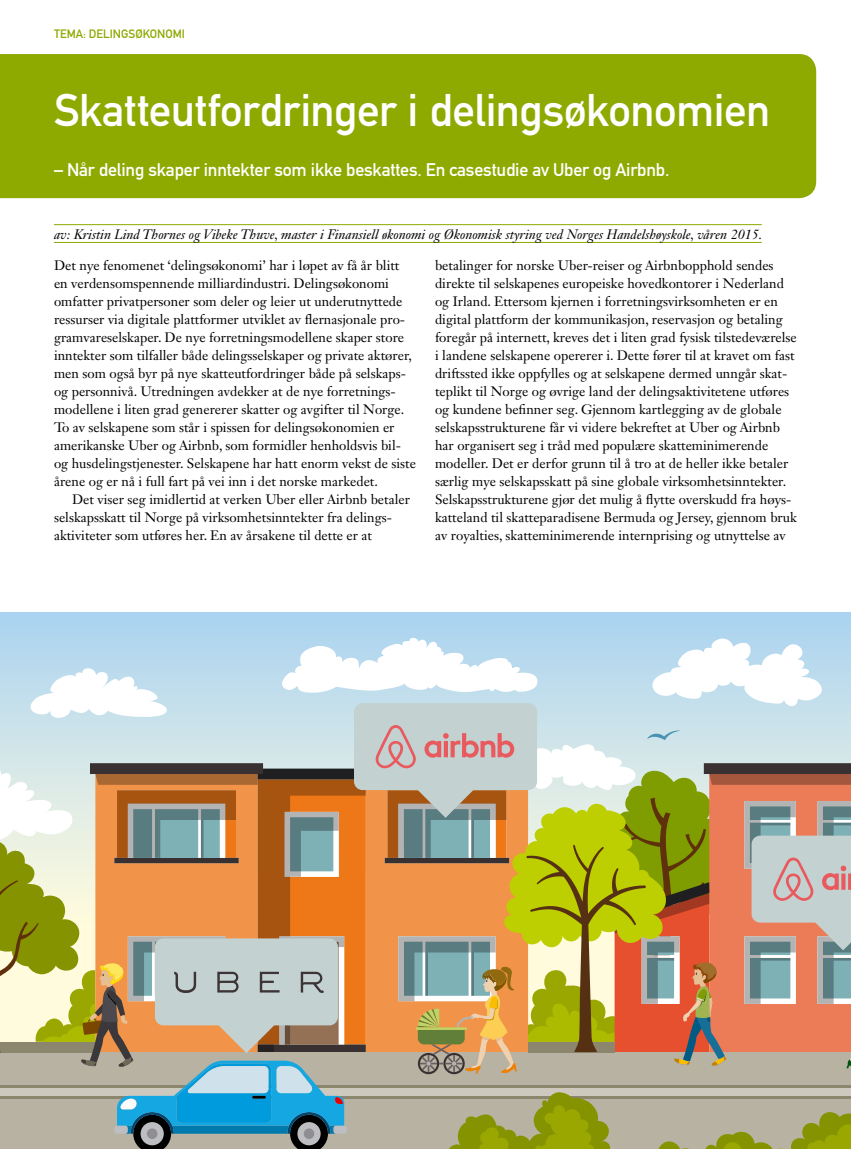
<style>
.page{position:relative;width:851px;height:1149px;background:#fff}
.page>*{position:absolute;margin:0;border:0;box-sizing:border-box;transform-origin:0 0}
.t1{font:45px "DIN Mittelschrift Std";letter-spacing:-.01em;color:#fff}
.t2{font:18px "DIN Mittelschrift Std";letter-spacing:-.01em;color:#fff}
.t3{font:13.5px/18px "Janson Text LT Std";color:#000}
.t4{font:italic 13.5px "Janson Text LT Std";color:#000}
.t5{font:12px "DIN Mittelschrift Std";color:#8ea900}
</style>
<div class="page">
<hr style="left:54px;top:224px;width:707px;height:1px;background:#8ea900">
<hr style="left:54px;top:242px;width:707px;height:1px;background:#8ea900">
<div style="left:0;top:54px;width:816px;height:144px;background:#8ea900"></div>
<div style="left:0;top:612px;width:850px;height:477px;background:#acd4f0"></div>
<svg style="left:0;top:637px;width:850px;height:511px;background:#beb292"></svg>
<p class="t5" style="left:54px;top:27px;width:132px">TEMA: DELINGSØKONOMI</p>
<h1 class="t1" style="left:54px;top:84px;width:717px">Skatteutfordringer i delingsøkonomien</h1>
<h2 class="t2" style="left:54px;top:159px;width:616px">– Når deling skaper inntekter som ikke beskattes. En casestudie av Uber og Airbnb.</h2>
<p class="t4" style="left:54px;top:226px;width:709px">av: Kristin Lind Thornes og Vibeke Thuve, master i Finansiell økonomi og Økonomisk styring ved Norges Handelshøyskole, våren 2015.</p>
<p class="t3" style="left:435px;top:256px;width:363px">betalinger for norske Uber-reiser og Airbnbopphold sendes direkte til selskapenes europeiske hovedkontorer i Nederland og Irland. Ettersom kjernen i forretningsvirksomheten er en digital plattform der kommunikasjon, reservasjon og betaling foregår på internett, kreves det i liten grad fysisk tilstedeværelse i landene selskapene opererer i. Dette fører til at kravet om fast driftssted ikke oppfylles og at selskapene dermed unngår skat&shy;teplikt til Norge og øvrige land der delingsaktivitetene utføres og kundene befinner seg. Gjennom kartlegging av de globale selskapsstrukturene får vi videre bekreftet at Uber og Airbnb har organisert seg i tråd med populære skatteminimerende modeller. Det er derfor grunn til å tro at de heller ikke betaler særlig mye selskapsskatt på sine globale virksomhetsinntekter.<br>Selskapsstrukturene gjør det mulig å flytte overskudd fra høys&shy;katteland til skatteparadisene Bermuda og Jersey, gjennom bruk av royalties, skatteminimerende internprising og utnyttelse av</p>
<p class="t3" style="left:54px;top:256px;width:363px">Det nye fenomenet ‘delingsøkonomi’ har i løpet av få år blitt en verdensomspennende milliardindustri. Delingsøkonomi omfatter privatpersoner som deler og leier ut underutnyttede ressurser via digitale plattformer utviklet av flernasjonale pro&shy;gramvareselskaper. De nye forretningsmodellene skaper store inntekter som tilfaller både delingsselskaper og private aktører, men som også byr på nye skatteutfordringer både på selskaps&shy;og personnivå. Utredningen avdekker at de nye forretnings&shy;modellene i liten grad genererer skatter og avgifter til Norge.<br>To av selskapene som står i spissen for delingsøkonomien er amerikanske Uber og Airbnb, som formidler henholdsvis bil&shy;og husdelingstjenester. Selskapene har hatt enorm vekst de siste årene og er nå i full fart på vei inn i det norske markedet.</p>
<p class="t3" style="left:54px;top:490px;width:357px;text-indent:18px">Det viser seg imidlertid at verken Uber eller Airbnb betaler selskapsskatt til Norge på virksomhetsinntekter fra delings&shy;aktiviteter som utføres her. En av årsakene til dette er at</p>
</div>
